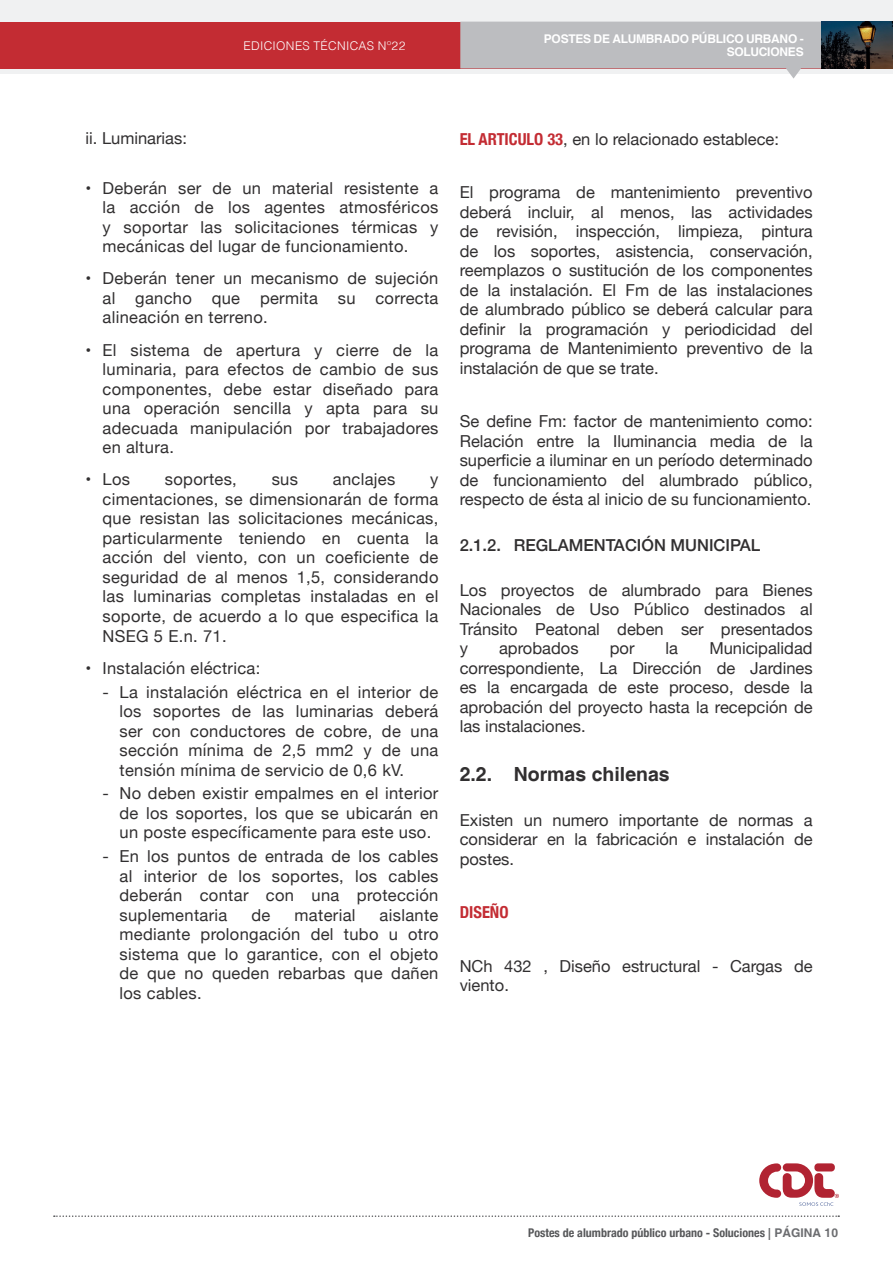
<style>
.page{position:relative;width:893px;height:1263px;background:#fff}
.page>*{position:absolute;margin:0;border:0;box-sizing:border-box;transform-origin:0 0}
.t1{font:700 19.5px "Helvetica";color:#312f30}
.t2{font:16.5px/19.5px "Helvetica Neue";letter-spacing:.02em;color:#312f30;text-align:justify}
.t3{font:16.5px/19.5px "Helvetica Neue";color:#312f30}
.t4{font:500 16.5px "Helvetica Neue";color:#312f30}
.t5{font:700 condensed 16.5px "Helvetica Neue";color:#c32c33}
.t6{font:700 condensed 12px "Helvetica Neue";color:#57585a}
.t7{font:700 12px/13.5px "Helvetica";letter-spacing:-.02em;color:#fff;text-align:right}
.t8{font:300 12px "Helvetica";letter-spacing:.025em;color:#fff}
.s1{font-weight:700;font-stretch:condensed;color:#c32c33}
.s2{font-family:"Helvetica";font-stretch:normal;color:#6c6d70}
</style>
<div class="page">
<svg style="left:54px;top:1215px;width:785px;height:2px"></svg>
<svg style="left:759px;top:1163px;width:80px;height:43px"></svg>
<div style="left:814px;top:1163px;width:21px;height:8px;background:#b12332;border-radius:4px"></div>
<div style="left:0;top:0;width:893px;height:74px;background:#f0f1f2"></div>
<div style="left:0;top:22px;width:887px;height:46px;background:#c32c33"></div>
<svg style="left:460px;top:22px;width:427px;height:57px"></svg>
<img style="left:822px;top:22px;width:71px;height:46px">
<p class="t8" style="left:244px;top:38px;width:163px">EDICIONES TÉCNICAS Nº22</p>
<p class="t7" style="left:544px;top:32px;width:261px">POSTES DE ALUMBRADO PÚBLICO URBANO -<br>SOLUCIONES</p>
<p class="t3" style="left:85px;top:130px;width:103px">ii. Luminarias:</p>
<p class="t2" style="left:103px;top:179px;width:337px;text-indent:-17px">• Deberán ser de un material resistente a la acción de los agentes atmosféricos y soportar las solicitaciones térmicas y mecánicas del lugar de funcionamiento.</p>
<p class="t2" style="left:103px;top:270px;width:337px;text-indent:-17px">• Deberán tener un mecanismo de sujeción al gancho que permita su correcta alineación en terreno.</p>
<p class="t2" style="left:103px;top:341px;width:337px;text-indent:-17px">• El sistema de apertura y cierre de la luminaria, para efectos de cambio de sus componentes, debe estar diseñado para una operación sencilla y apta para su adecuada manipulación por trabajadores en altura.</p>
<p class="t2" style="left:85px;top:471px;width:46px">• Los</p>
<p class="t2" style="left:165px;top:471px;width:74px">soportes,</p>
<p class="t2" style="left:272px;top:471px;width:28px">sus</p>
<p class="t2" style="left:333px;top:471px;width:64px">anclajes</p>
<p class="t2" style="left:103px;top:471px;width:337px;text-indent:328px">y cimentaciones, se dimensionarán de forma que resistan las solicitaciones mecánicas, particularmente teniendo en cuenta la acción del viento, con un coeficiente de seguridad de al menos 1,5, considerando las luminarias completas instaladas en el soporte, de acuerdo a lo que especifica la NSEG 5 E.n. 71.</p>
<p class="t2" style="left:85px;top:659px;width:176px">• Instalación eléctrica:</p>
<p class="t2" style="left:120px;top:683px;width:320px;text-indent:-17px">- La instalación eléctrica en el interior de los soportes de las luminarias deberá ser con conductores de cobre, de una sección mínima de 2,5 mm2 y de una tensión mínima de servicio de 0,6 kV.</p>
<p class="t2" style="left:120px;top:785px;width:320px;text-indent:-17px">- No deben existir empalmes en el interior de los soportes, los que se ubicarán en un poste específicamente para este uso.</p>
<p class="t2" style="left:120px;top:847px;width:320px;text-indent:-17px">- En los puntos de entrada de los cables al interior de los soportes, los cables deberán contar con una protección suplementaria</p>
<p class="t2" style="left:120px;top:906px;width:320px;text-indent:260px">aislante mediante prolongación del tubo u otro sistema que lo garantice, con el objeto de que no queden rebarbas que dañen los cables.</p>
<p class="t2" style="left:251px;top:906px;width:20px">de</p>
<p class="t2" style="left:295px;top:906px;width:62px">material</p>
<p class="t3" style="left:460px;top:130px;width:321px"><span class="s1">EL ARTICULO 33</span>, en lo relacionado establece:</p>
<p class="t2" style="left:460px;top:183px;width:354px">El programa de mantenimiento preventivo deberá incluir, al menos, las actividades de revisión, inspección, limpieza, pintura de los soportes, asistencia, conservación, reemplazos o sustitución de los componentes de la instalación. El Fm de las instalaciones de alumbrado público se deberá calcular para definir la programación y periodicidad del programa de Mantenimiento preventivo de la instalación de que se trate.</p>
<p class="t2" style="left:460px;top:412px;width:354px">Se define Fm: factor de mantenimiento como:<br>Relación entre la Iluminancia media de la superficie a iluminar en un período determinado de funcionamiento del alumbrado público, respecto de ésta al inicio de su funcionamiento.</p>
<p class="t4" style="left:460px;top:531px;width:302px">2.1.2. REGLAMENTACIÓN MUNICIPAL</p>
<p class="t2" style="left:460px;top:581px;width:354px">Los proyectos de alumbrado para Bienes Nacionales de Uso Público destinados al Tránsito Peatonal deben ser presentados y</p>
<p class="t2" style="left:460px;top:639px;width:354px;text-indent:250px">Municipalidad correspondiente, La Dirección de Jardines es la encargada de este proceso, desde la aprobación del proyecto hasta la recepción de las instalaciones.</p>
<p class="t1" style="left:460px;top:762px;width:212px">2.2. Normas chilenas</p>
<p class="t2" style="left:460px;top:811px;width:354px">Existen un numero importante de normas a considerar en la fabricación e instalación de postes.</p>
<p class="t5" style="left:460px;top:899px;width:50px">DISEÑO</p>
<p class="t3" style="left:499px;top:639px;width:81px">aprobados</p>
<p class="t2" style="left:610px;top:639px;width:26px">por</p>
<p class="t2" style="left:666px;top:639px;width:14px">la</p>
<p class="t3" style="left:460px;top:957px;width:354px">NCh 432 , Diseño estructural - Cargas de viento.</p>
<p class="t6" style="left:528px;top:1223px;width:312px">Postes de alumbrado público urbano - Soluciones <span class="s2">| PÁGINA 10</span></p>
</div>
